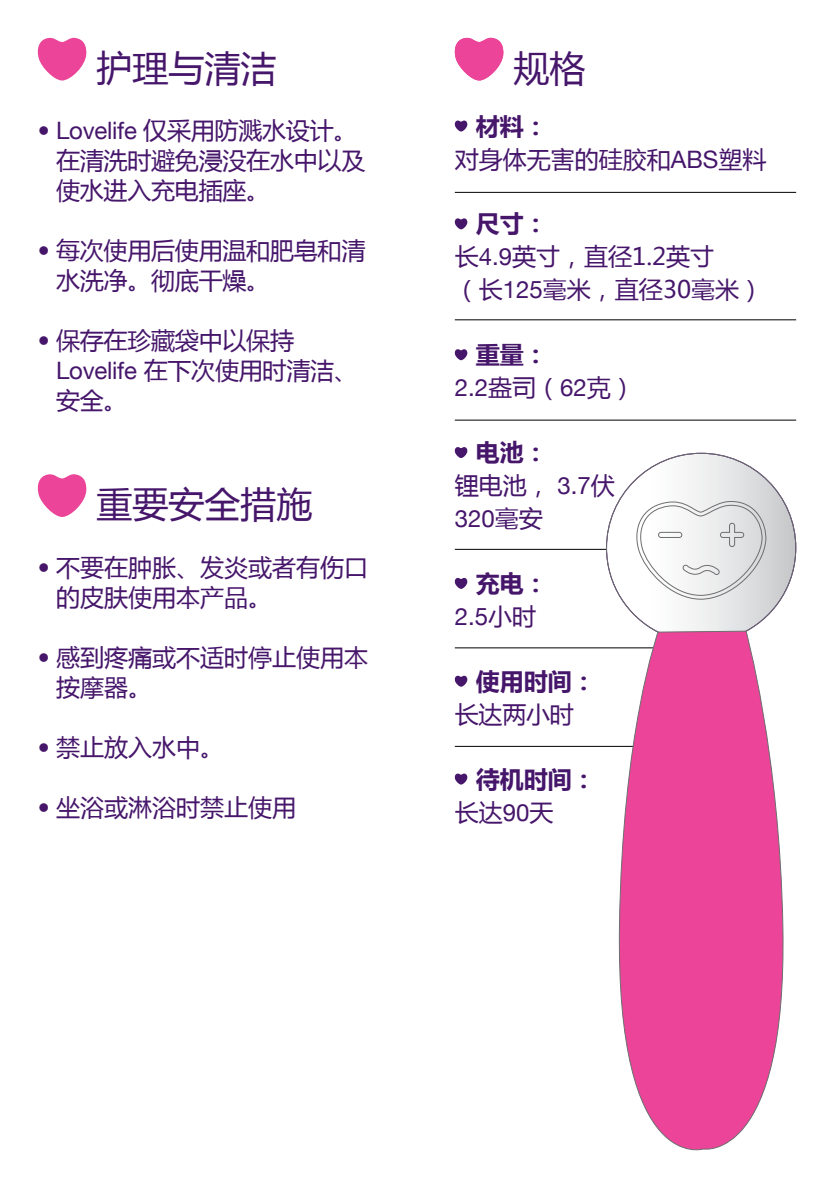
<style>
.page{position:relative;width:834px;height:1191px;background:#fff}
.page>*{position:absolute;margin:0;border:0;box-sizing:border-box;transform-origin:0 0}
.t1{font:36px "Microsoft Ya Hei";color:#46166b}
.t2{font:24px/30px "Microsoft Ya Hei";color:#46166b}
.t3{font:24px "Helvetica Neue";letter-spacing:-.01em;color:#46166b}
.t4{font:700 24px/33px "Microsoft Ya Hei";color:#46166b}
.s1{font-family:"Microsoft Ya Hei"}
.s2{font-family:"Helvetica Neue"}
.s3{font-weight:700}
.s4{font-weight:400}
.s5{font-family:"Helvetica Neue";font-weight:400}
</style>
<div class="page">
<svg style="left:37px;top:37px;width:50px;height:43px"></svg>
<svg style="left:37px;top:474px;width:50px;height:43px"></svg>
<svg style="left:454px;top:120px;width:13px;height:11px"></svg>
<svg style="left:454px;top:218px;width:13px;height:11px"></svg>
<svg style="left:454px;top:349px;width:13px;height:11px"></svg>
<svg style="left:454px;top:447px;width:13px;height:11px"></svg>
<svg style="left:454px;top:578px;width:13px;height:11px"></svg>
<svg style="left:454px;top:675px;width:13px;height:11px"></svg>
<svg style="left:454px;top:773px;width:13px;height:11px"></svg>
<hr style="left:454px;top:192px;width:342px;height:1px;background:#000">
<hr style="left:454px;top:419px;width:342px;height:1px;background:#000">
<hr style="left:454px;top:319px;width:342px;height:1px;background:#000">
<hr style="left:454px;top:549px;width:332px;height:1px;background:#000">
<hr style="left:454px;top:647px;width:247px;height:1px;background:#000">
<hr style="left:454px;top:746px;width:247px;height:1px;background:#000">
<svg style="left:616px;top:639px;width:168px;height:512px"></svg>
<svg style="left:605px;top:452px;width:191px;height:187px"></svg>
<svg style="left:454px;top:37px;width:49px;height:43px"></svg>
<h1 class="t1" style="left:96px;top:43px;width:181px">护理与清洁</h1>
<p class="t3" style="left:38px;top:110px;width:321px">• Lovelife <span class="s1">仅采用防溅水设计。</span></p>
<p class="t2" style="left:56px;top:145px;width:311px">在清洗时避免浸没在水中以及使水进入充电插座。</p>
<p class="t2" style="left:56px;top:235px;width:311px;text-indent:-18px"><span class="s2">•</span> 每次使用后使用温和肥皂和清水洗净。彻底干燥。</p>
<p class="t2" style="left:56px;top:325px;width:303px;text-indent:-18px"><span class="s2">•</span> 保存在珍藏袋中以保持<br><span class="s2">Lovelife</span> 在下次使用时清洁、安全。</p>
<h1 class="t1" style="left:96px;top:479px;width:217px">重要安全措施</h1>
<p class="t2" style="left:56px;top:551px;width:313px;text-indent:-18px"><span class="s2">•</span> 不要在肿胀、发炎或者有伤口的皮肤使用本产品。</p>
<p class="t2" style="left:56px;top:641px;width:313px;text-indent:-18px"><span class="s2">•</span> 感到疼痛或不适时停止使用本按摩器。</p>
<p class="t2" style="left:38px;top:731px;width:188px"><span class="s2">•</span> 禁止放入水中。</p>
<p class="t2" style="left:38px;top:791px;width:260px"><span class="s2">•</span> 坐浴或淋浴时禁止使用</p>
<h1 class="t1" style="left:513px;top:43px;width:73px">规格</h1>
<p class="t2" style="left:454px;top:109px;width:313px;line-height:33px;text-indent:21px"><span class="s3">材料：<br></span>对身体无害的硅胶和<span class="s2">ABS</span>塑料</p>
<p class="t2" style="left:454px;top:206px;width:310px;line-height:33px;text-indent:21px"><span class="s3">尺寸：<br></span>长<span class="s2">4.9</span>英寸，直径1.2英寸<br>（长<span class="s2">125</span>毫米，直径30毫米）</p>
<p class="t4" style="left:475px;top:337px;width:73px">重量：</p>
<p class="t3" style="left:454px;top:367px;width:182px">2.2<span class="s1">盎司（</span>62<span class="s1">克）</span></p>
<p class="t2" style="left:454px;top:435px;width:162px;line-height:33px;text-indent:21px"><span class="s3">电池：<br></span>锂电池， <span class="s2">3.7</span>伏</p>
<p class="t3" style="left:454px;top:498px;width:90px">320<span class="s1">毫安</span></p>
<p class="t4" style="left:475px;top:566px;width:73px">充电：</p>
<p class="t3" style="left:454px;top:596px;width:83px">2.5<span class="s1">小时</span></p>
<p class="t4" style="left:475px;top:663px;width:121px">使用时间：</p>
<p class="t2" style="left:454px;top:698px;width:121px">长达两小时</p>
<p class="t4" style="left:454px;top:761px;width:142px;text-indent:21px">待机时间：<span class="s4">长达</span><span class="s5">90</span><span class="s4">天</span></p>
</div>
